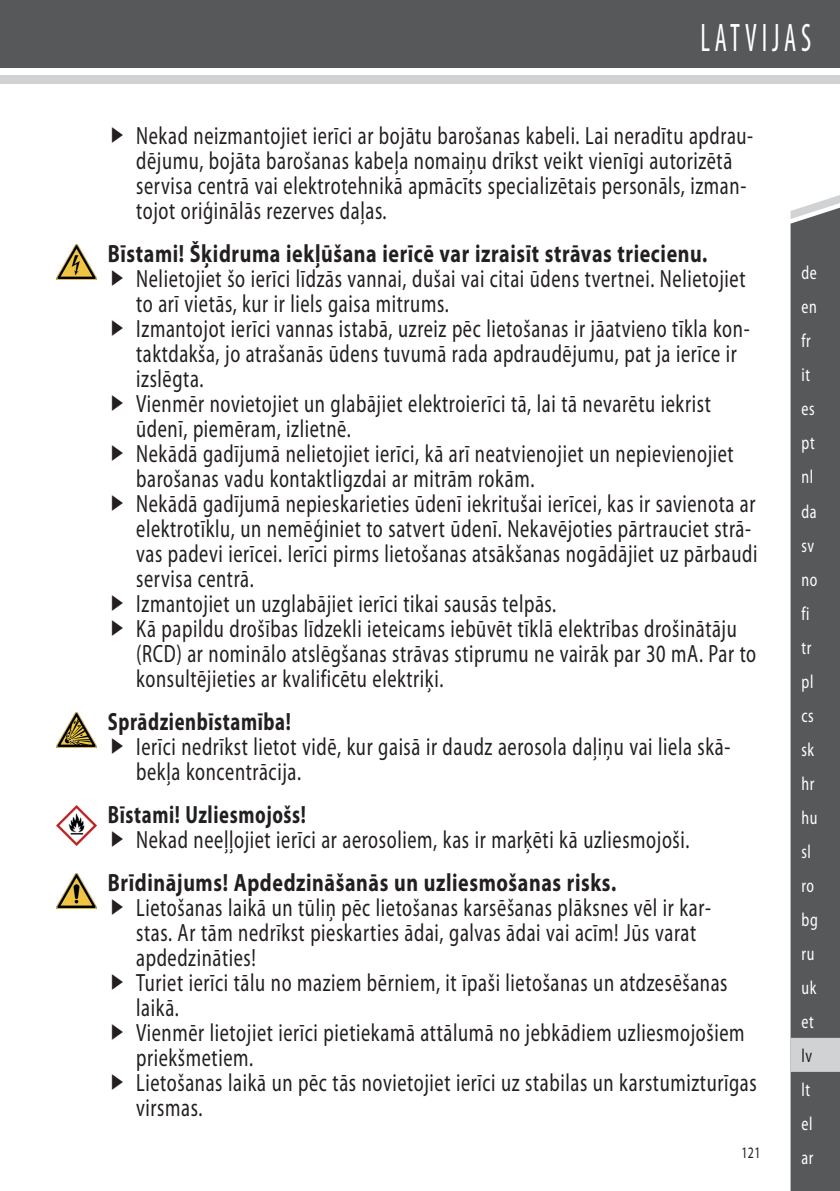
<style>
.page{position:relative;width:840px;height:1191px;background:#fff}
.page>*{position:absolute;margin:0;border:0;box-sizing:border-box;transform-origin:0 0}
.t1{font:condensed 40px "Myriad Pro";letter-spacing:.17em;color:#fff;scale:.7 1}
.t2{font:semi-condensed 25px/25px "Myriad Pro";letter-spacing:.03em;color:#231f20;scale:.8 1}
.t3{font:700 25px "Myriad Pro";letter-spacing:.03em;color:#231f20;scale:.8 1}
.t4{font:700 semi-condensed 25px "Myriad Pro";letter-spacing:.03em;color:#231f20;scale:.8 1}
.t5{font:semi-condensed 19px/34px "Myriad Pro";letter-spacing:.03em;color:#fff;scale:.8 1}
.t6{font:semi-condensed 19px "Myriad Pro";color:#231f20;scale:.8 1}
.t7{font:semi-condensed 16px "Myriad Pro";color:#231f20;scale:.8 1}
</style>
<div class="page">
<div style="left:0;top:0;width:839px;height:67px;background:#57585a"></div>
<div style="left:0;top:75px;width:839px;height:9px;background:#d1d2d4"></div>
<div style="left:790px;top:219px;width:49px;height:972px;background:#57585a"></div>
<svg style="left:790px;top:195px;width:49px;height:24px"></svg>
<div style="left:790px;top:1037px;width:49px;height:34px;background:#d1d2d4"></div>
<img style="left:57px;top:245px;width:39px;height:34px">
<img style="left:57px;top:713px;width:39px;height:34px">
<img style="left:57px;top:806px;width:40px;height:39px">
<img style="left:57px;top:874px;width:39px;height:34px">
<h1 class="t1" style="left:700px;top:16px;width:160px">LATVIJAS</h1>
<p class="t2" style="left:136px;top:123px;width:772px">Nekad neizmantojiet ierīci ar bojātu barošanas kabeli. Lai neradītu apdrau&shy;dējumu, bojāta barošanas kabeļa nomaiņu drīkst veikt vienīgi autorizētā servisa centrā vai elektrotehnikā apmācīts specializētais personāls, izman&shy;tojot oriģinālās rezerves daļas.</p>
<p class="t3" style="left:108px;top:239px;width:750px">Bīstami! Šķidruma iekļūšana ierīcē var izraisīt strāvas triecienu.</p>
<p class="t2" style="left:136px;top:266px;width:777px">Nelietojiet šo ierīci līdzās vannai, dušai vai citai ūdens tvertnei. Nelietojiet to arī vietās, kur ir liels gaisa mitrums.<br>Izmantojot ierīci vannas istabā, uzreiz pēc lietošanas ir jāatvieno tīkla kon&shy;taktdakša, jo atrašanās ūdens tuvumā rada apdraudējumu, pat ja ierīce ir izslēgta.<br>Vienmēr novietojiet un glabājiet elektroierīci tā, lai tā nevarētu iekrist ūdenī, piemēram, izlietnē.<br>Nekādā gadījumā nelietojiet ierīci, kā arī neatvienojiet un nepievienojiet barošanas vadu kontaktligzdai ar mitrām rokām.<br>Nekādā gadījumā nepieskarieties ūdenī iekritušai ierīcei, kas ir savienota ar elektrotīklu, un nemēģiniet to satvert ūdenī. Nekavējoties pārtrauciet strā&shy;vas padevi ierīcei. Ierīci pirms lietošanas atsākšanas nogādājiet uz pārbaudi servisa centrā.<br>Izmantojiet un uzglabājiet ierīci tikai sausās telpās.<br>Kā papildu drošības līdzekli ieteicams iebūvēt tīklā elektrības drošinātāju (RCD) ar nominālo atslēgšanas strāvas stiprumu ne vairāk par 30 mA. Par to konsultējieties ar kvalificētu elektriķi.</p>
<p class="t4" style="left:108px;top:707px;width:230px">Sprādzienbīstamība!</p>
<p class="t2" style="left:136px;top:734px;width:744px">Ierīci nedrīkst lietot vidē, kur gaisā ir daudz aerosola daļiņu vai liela skā&shy;bekļa koncentrācija.</p>
<p class="t4" style="left:108px;top:800px;width:249px">Bīstami! Uzliesmojošs!</p>
<p class="t2" style="left:136px;top:827px;width:692px">Nekad neeļļojiet ierīci ar aerosoliem, kas ir marķēti kā uzliesmojoši.</p>
<p class="t3" style="left:108px;top:868px;width:636px">Brīdinājums! Apdedzināšanās un uzliesmošanas risks.</p>
<p class="t2" style="left:136px;top:895px;width:776px">Lietošanas laikā un tūliņ pēc lietošanas karsēšanas plāksnes vēl ir kar-<br>stas. Ar tām nedrīkst pieskarties ādai, galvas ādai vai acīm! Jūs varat apdedzināties!<br>Turiet ierīci tālu no maziem bērniem, it īpaši lietošanas un atdzesēšanas laikā.<br>Vienmēr lietojiet ierīci pietiekamā attālumā no jebkādiem uzliesmojošiem priekšmetiem.<br>Lietošanas laikā un pēc tās novietojiet ierīci uz stabilas un karstumizturīgas virsmas.</p>
<p class="t7" style="left:741px;top:1143px;width:25px">121</p>
<p class="t5" style="left:801px;top:256px;width:22px">de en fr it es pt nl da sv no fi tr pl cs sk hr hu sl ro bg ru uk et</p>
<p class="t6" style="left:801px;top:1045px;width:15px">lv</p>
<p class="t5" style="left:801px;top:1073px;width:16px">lt el ar</p>
</div>
